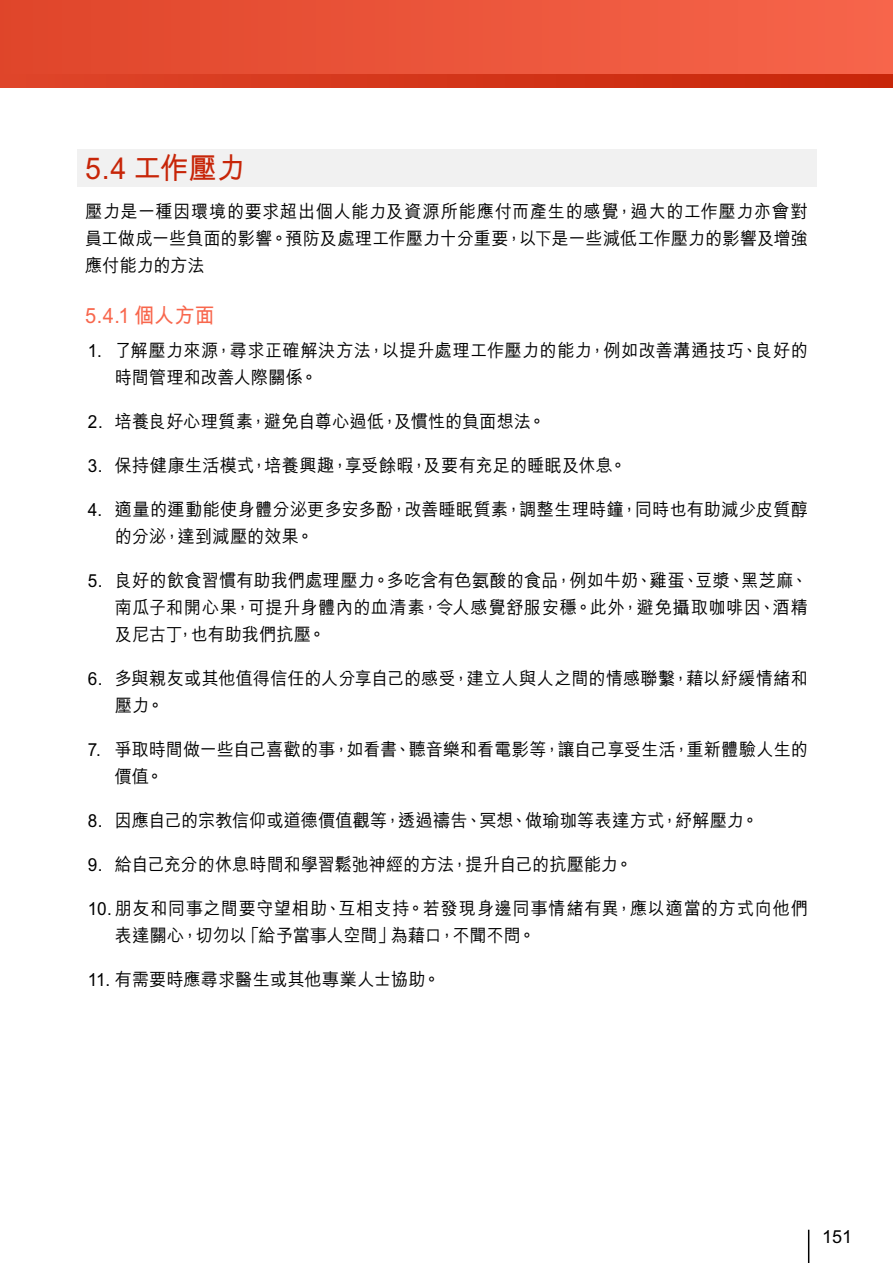
<style>
.page{position:relative;width:893px;height:1263px;background:#fff}
.page>*{position:absolute;margin:0;border:0;box-sizing:border-box;transform-origin:0 0}
.t1{font:700 30px "M Hei HK";color:#c72508;scale:.95 1}
.t2{font:700 21px "M Hei HK";color:#f8674d;scale:.95 1}
.t3{font:500 18px/27px "M Hei HK";letter-spacing:.015em;color:#000;scale:.95 1}
.t4{font:500 18px/27px "M Hei HK";letter-spacing:.035em;color:#000;scale:.95 1}
.t5{font:500 18px "M Hei HK";letter-spacing:.015em;color:#000}
</style>
<div class="page">
<div style="left:0;top:0;width:893px;height:87px;background:linear-gradient(to right,#df452a,#f7654b)"></div>
<svg style="left:0;top:74px;width:893px;height:13px;background:#d33519"></svg>
<div style="left:77px;top:149px;width:739px;height:38px;background:#f1f1f1"></div>
<hr style="left:808px;top:1230px;width:1px;height:33px;background:#000">
<h1 class="t1" style="left:85px;top:146px;width:171px">5.4 工作壓力</h1>
<p class="t3" style="left:85px;top:196px;width:762px;text-align:justify">壓力是一種因環境的要求超出個人能力及資源所能應付而產生的感覺，過大的工作壓力亦會對員工做成一些負面的影響。預防及處理工作壓力十分重要，以下是一些減低工作壓力的影響及增強應付能力的方法</p>
<p class="t2" style="left:85px;top:300px;width:138px">5.4.1 個人方面</p>
<p class="t3" style="left:115px;top:335px;width:731px;text-indent:-27px">1. 了解壓力來源，尋求正確解決方法，以提升處理工作壓力的能力，例如改善溝通技巧、良好的時間管理和改善人際關係。</p>
<p class="t3" style="left:88px;top:406px;width:483px">2. 培養良好心理質素，避免自尊心過低，及慣性的負面想法。</p>
<p class="t3" style="left:88px;top:450px;width:569px">3. 保持健康生活模式，培養興趣，享受餘暇，及要有充足的睡眠及休息。</p>
<p class="t3" style="left:115px;top:494px;width:731px;text-indent:-27px">4. 適量的運動能使身體分泌更多安多酚，改善睡眠質素，調整生理時鐘，同時也有助減少皮質醇的分泌，達到減壓的效果。</p>
<p class="t3" style="left:115px;top:565px;width:731px;text-align:justify;text-indent:-27px">5. 良好的飲食習慣有助我們處理壓力。多吃含有色氨酸的食品，例如牛奶、雞蛋、豆漿、黑芝麻、南瓜子和開心果，可提升身體內的血清素，令人感覺舒服安穩。此外，避免攝取咖啡因、酒精及尼古丁，也有助我們抗壓。</p>
<p class="t3" style="left:115px;top:663px;width:731px;text-indent:-27px">6. 多與親友或其他值得信任的人分享自己的感受，建立人與人之間的情感聯繫，藉以紓緩情緒和壓力。</p>
<p class="t3" style="left:115px;top:734px;width:731px;text-indent:-27px">7. 爭取時間做一些自己喜歡的事，如看書、聽音樂和看電影等，讓自己享受生活，重新體驗人生的價值。</p>
<p class="t3" style="left:88px;top:805px;width:708px">8. 因應自己的宗教信仰或道德價值觀等，透過禱告、冥想、做瑜珈等表達方式，紓解壓力。</p>
<p class="t3" style="left:88px;top:849px;width:575px">9. 給自己充分的休息時間和學習鬆弛神經的方法，提升自己的抗壓能力。</p>
<p class="t4" style="left:115px;top:893px;width:731px;text-indent:-27px">10. 朋友和同事之間要守望相助、互相支持。若發現身邊同事情緒有異，應以適當的方式向他們表達關心，切勿以「給予當事人空間」為藉口，不聞不問。</p>
<p class="t3" style="left:88px;top:964px;width:373px">11. 有需要時應尋求醫生或其他專業人士協助。</p>
<p class="t5" style="left:822px;top:1223px;width:32px">151</p>
</div>
